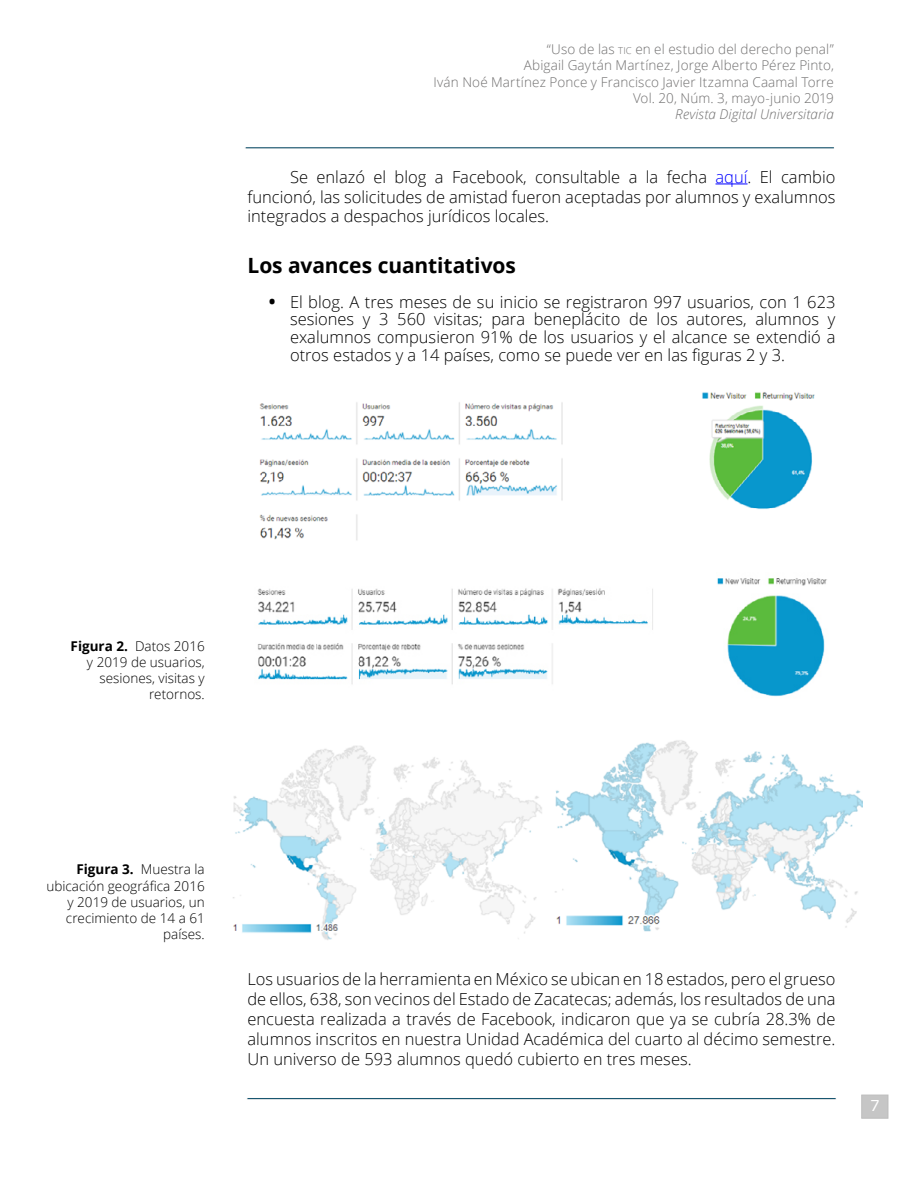
<style>
.page{position:relative;width:918px;height:1188px;background:#fff}
.page>*{position:absolute;margin:0;border:0;box-sizing:border-box;transform-origin:0 0}
.t1{font:700 21px "Open Sans";letter-spacing:-.005em;color:#000}
.t2{font:300 16.5px/19.8px "Open Sans";color:#000;text-align:justify}
.t3{font:15px "Verdana";color:#fff}
.t4{font:300 13.5px/16.2px "Open Sans";letter-spacing:.01em;color:#706f6f;text-align:right}
.t5{font:300 13.5px/16.2px "Open Sans";color:#000;text-align:right}
.t6{font:italic 300 13.5px "Open Sans";letter-spacing:.005em;color:#706f6f}
.s1{font-size:9.45px}
.s2{color:#00f}
.s3{font-weight:700;font-size:18px}
.s4{font-weight:700}
</style>
<div class="page">
<div style="left:861px;top:1095px;width:27px;height:24px;background:#c6c6c6"></div>
<hr style="left:244px;top:147px;width:591px;height:2px;background:#45768a">
<hr style="left:246px;top:148px;width:588px;height:1px;background:#064965">
<hr style="left:246px;top:1098px;width:591px;height:2px;background:#d9dee1">
<hr style="left:248px;top:1098px;width:588px;height:1px;background:#064965">
<hr style="left:716px;top:184px;width:32px;height:1px;background:#00f">
<img style="left:257px;top:578px;width:570px;height:119px">
<img style="left:259px;top:392px;width:556px;height:148px">
<img style="left:233px;top:745px;width:309px;height:195px">
<img style="left:555px;top:740px;width:308px;height:192px">
<p class="t4" style="left:433px;top:41px;width:402px">“Uso de las <span class="s1">tic</span> en el estudio del derecho penal”<br>Abigail Gaytán Martínez, Jorge Alberto Pérez Pinto,<br>Iván Noé Martínez Ponce y Francisco Javier Itzamna Caamal Torre Vol. 20, Núm. 3, mayo-junio 2019</p>
<p class="t6" style="left:675px;top:105px;width:160px">Revista Digital Universitaria</p>
<p class="t2" style="left:247px;top:166px;width:590px;text-indent:43px">Se enlazó el blog a Facebook, consultable a la fecha <span class="s2">aquí</span>. El cambio funcionó, las solicitudes de amistad fueron aceptadas por alumnos y exalumnos integrados a despachos jurídicos locales.</p>
<p class="t1" style="left:248px;top:251px;width:270px">Los avances cuantitativos</p>
<p class="t2" style="left:290px;top:292px;width:547px;line-height:17.7px;text-indent:-21px"><span class="s3">•</span> El blog. A tres meses de su inicio se registraron 997 usuarios, con 1 623 sesiones y 3 560 visitas; para beneplácito de los autores, alumnos y exalumnos compusieron 91% de los usuarios y el alcance se extendió a otros estados y a 14 países, como se puede ver en las figuras 2 y 3.</p>
<p class="t5" style="left:71px;top:637px;width:136px"><span class="s4">Figura 2.</span> Datos 2016 y 2019 de usuarios, sesiones, visitas y retornos.</p>
<p class="t5" style="left:46px;top:861px;width:160px"><span class="s4">Figura 3.</span> Muestra la ubicación geográfica 2016 y 2019 de usuarios, un crecimiento de 14 a 61 países.</p>
<p class="t2" style="left:247px;top:969px;width:590px">Los usuarios de la herramienta en México se ubican en 18 estados, pero el grueso de ellos, 638, son vecinos del Estado de Zacatecas; además, los resultados de una encuesta realizada a través de Facebook, indicaron que ya se cubría 28.3% de alumnos inscritos en nuestra Unidad Académica del cuarto al décimo semestre.<br>Un universo de 593 alumnos quedó cubierto en tres meses.</p>
<p class="t3" style="left:870px;top:1096px;width:11px">7</p>
</div>
